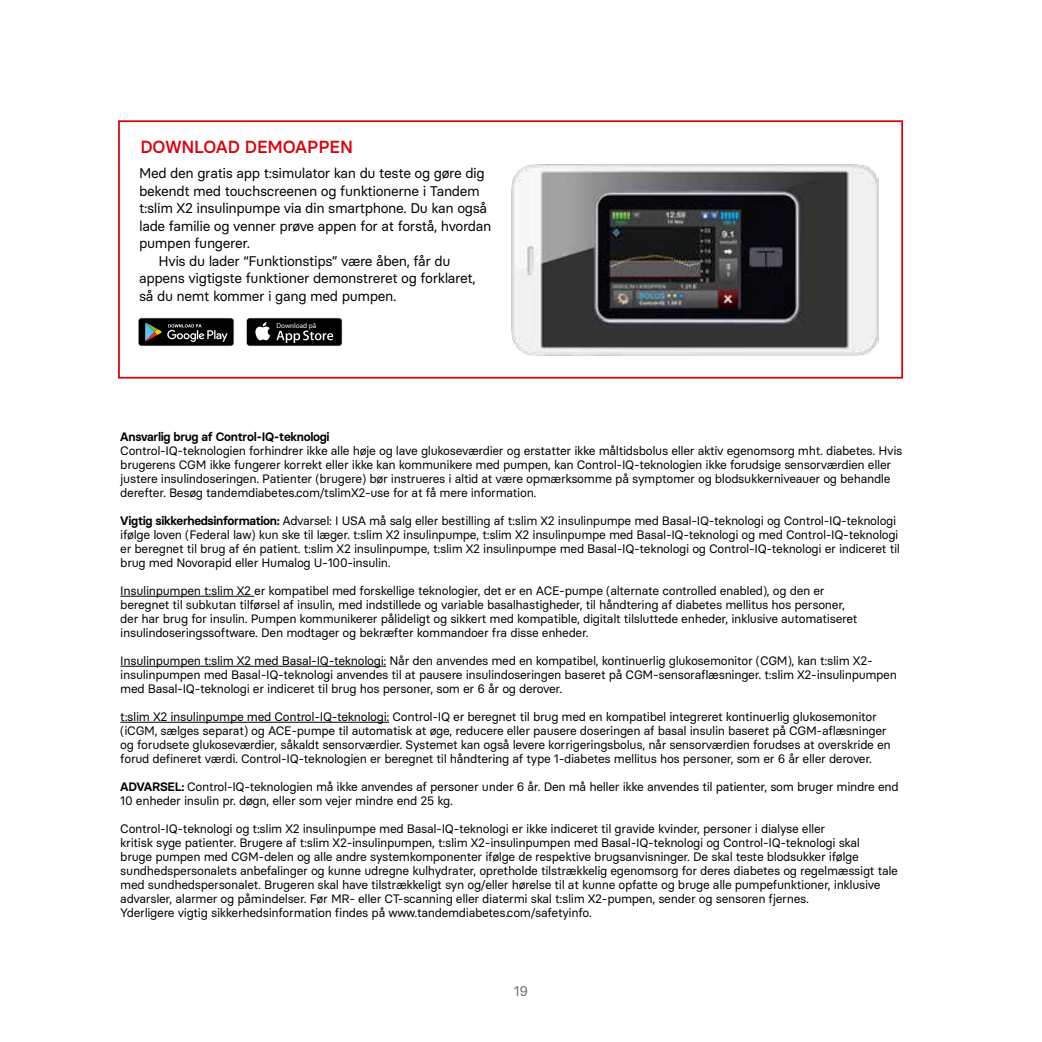
<style>
.page{position:relative;width:1042px;height:1042px;background:#fff}
.page>*{position:absolute;margin:0;border:0;box-sizing:border-box;transform-origin:0 0}
.t1{font:500 17.5px "Basier Circle";letter-spacing:-.01em;color:#da0009}
.t2{font:14px "Basier Circle";letter-spacing:-.025em;color:#000}
.t3{font:14px "Basier Circle";color:#6e6e6e}
.t4{font:12.25px/14px "Basier Circle";letter-spacing:-.025em;color:#000}
.t5{font:600 12.25px "Basier Circle";letter-spacing:-.025em;color:#000}
.t6{font:7.17px "Myriad Pro";color:#fff}
.s1{font-weight:600}
</style>
<div class="page">
<div style="left:118px;top:120px;width:785px;height:258px;border:2px solid #da0009"></div>
<hr style="left:120px;top:596px;width:134px;height:1px;background:#000">
<hr style="left:120px;top:666px;width:266px;height:1px;background:#000">
<hr style="left:120px;top:722px;width:269px;height:1px;background:#000">
<svg style="left:138px;top:318px;width:96px;height:28px"></svg>
<div style="left:139px;top:318px;width:94px;height:27px;background:#000;border-radius:3px"></div>
<svg style="left:145px;top:323px;width:83px;height:19px"></svg>
<div style="left:246px;top:318px;width:96px;height:28px;background:#676767;border-radius:3px"></div>
<div style="left:247px;top:318px;width:95px;height:27px;background:#000;border-radius:3px"></div>
<svg style="left:255px;top:322px;width:15px;height:18px"></svg>
<svg style="left:276px;top:330px;width:57px;height:13px"></svg>
<img style="left:512px;top:165px;width:366px;height:190px">
<h1 class="t1" style="left:140px;top:136px;width:214px">DOWNLOAD DEMOAPPEN</h1>
<p class="t2" style="left:139px;top:164px;width:347px">Med den gratis app t:simulator kan du teste og gøre dig</p>
<p class="t2" style="left:139px;top:182px;width:342px">bekendt med touchscreenen og funktionerne i Tandem</p>
<p class="t2" style="left:139px;top:199px;width:350px">t:slim X2 insulinpumpe via din smartphone. Du kan også</p>
<p class="t2" style="left:139px;top:217px;width:354px">lade familie og venner prøve appen for at forstå, hvordan</p>
<p class="t2" style="left:139px;top:234px;width:112px">pumpen fungerer.</p>
<p class="t2" style="left:158px;top:252px;width:293px">Hvis du lader “Funktionstips” være åben, får du</p>
<p class="t2" style="left:139px;top:269px;width:338px">appens vigtigste funktioner demonstreret og forklaret,</p>
<p class="t2" style="left:139px;top:287px;width:259px">så du nemt kommer i gang med pumpen.</p>
<p class="t6" style="left:276px;top:321px;width:41px">Download på</p>
<p class="t5" style="left:120px;top:429px;width:211px">Ansvarlig brug af Control-IQ-teknologi</p>
<p class="t4" style="left:120px;top:443px;width:783px">Control-IQ-teknologien forhindrer ikke alle høje og lave glukoseværdier og erstatter ikke måltidsbolus eller aktiv egenomsorg mht. diabetes. Hvis brugerens CGM ikke fungerer korrekt eller ikke kan kommunikere med pumpen, kan Control-IQ-teknologien ikke forudsige sensorværdien eller justere insulindoseringen. Patienter (brugere) bør instrueres i altid at være opmærksomme på symptomer og blodsukkerniveauer og behandle derefter. Besøg tandemdiabetes.com/tslimX2-use for at få mere information.</p>
<p class="t4" style="left:120px;top:513px;width:781px"><span class="s1">Vigtig sikkerhedsinformation:</span> Advarsel: I USA må salg eller bestilling af t:slim X2 insulinpumpe med Basal-IQ-teknologi og Control-IQ-teknologi ifølge loven (Federal law) kun ske til læger. t:slim X2 insulinpumpe, t:slim X2 insulinpumpe med Basal-IQ-teknologi og med Control-IQ-teknologi er beregnet til brug af én patient. t:slim X2 insulinpumpe, t:slim X2 insulinpumpe med Basal-IQ-teknologi og Control-IQ-teknologi er indiceret til brug med Novorapid eller Humalog U-100-insulin.</p>
<p class="t4" style="left:120px;top:583px;width:738px">Insulinpumpen t:slim X2 er kompatibel med forskellige teknologier, det er en ACE-pumpe (alternate controlled enabled), og den er beregnet til subkutan tilførsel af insulin, med indstillede og variable basalhastigheder, til håndtering af diabetes mellitus hos personer, der har brug for insulin. Pumpen kommunikerer pålideligt og sikkert med kompatible, digitalt tilsluttede enheder, inklusive automatiseret insulindoseringssoftware. Den modtager og bekræfter kommandoer fra disse enheder.</p>
<p class="t4" style="left:120px;top:653px;width:778px">Insulinpumpen t:slim X2 med Basal-IQ-teknologi: Når den anvendes med en kompatibel, kontinuerlig glukosemonitor (CGM), kan t:slim X2- insulinpumpen med Basal-IQ-teknologi anvendes til at pausere insulindoseringen baseret på CGM-sensoraflæsninger. t:slim X2-insulinpumpen med Basal-IQ-teknologi er indiceret til brug hos personer, som er 6 år og derover.</p>
<p class="t4" style="left:120px;top:709px;width:772px">t:slim X2 insulinpumpe med Control-IQ-teknologi: Control-IQ er beregnet til brug med en kompatibel integreret kontinuerlig glukosemonitor (iCGM, sælges separat) og ACE-pumpe til automatisk at øge, reducere eller pausere doseringen af basal insulin baseret på CGM-aflæsninger og forudsete glukoseværdier, såkaldt sensorværdier. Systemet kan også levere korrigeringsbolus, når sensorværdien forudses at overskride en forud defineret værdi. Control-IQ-teknologien er beregnet til håndtering af type 1-diabetes mellitus hos personer, som er 6 år eller derover.</p>
<p class="t4" style="left:120px;top:779px;width:780px"><span class="s1">ADVARSEL:</span> Control-IQ-teknologien må ikke anvendes af personer under 6 år. Den må heller ikke anvendes til patienter, som bruger mindre end<br>10 enheder insulin pr. døgn, eller som vejer mindre end 25 kg.</p>
<p class="t4" style="left:120px;top:821px;width:779px">Control-IQ-teknologi og t:slim X2 insulinpumpe med Basal-IQ-teknologi er ikke indiceret til gravide kvinder, personer i dialyse eller<br>kritisk syge patienter. Brugere af t:slim X2-insulinpumpen, t:slim X2-insulinpumpen med Basal-IQ-teknologi og Control-IQ-teknologi skal<br>bruge pumpen med CGM-delen og alle andre systemkomponenter ifølge de respektive brugsanvisninger. De skal teste blodsukker ifølge sundhedspersonalets anbefalinger og kunne udregne kulhydrater, opretholde tilstrækkelig egenomsorg for deres diabetes og regelmæssigt tale med sundhedspersonalet. Brugeren skal have tilstrækkeligt syn og/eller hørelse til at kunne opfatte og bruge alle pumpefunktioner, inklusive advarsler, alarmer og påmindelser. Før MR- eller CT-scanning eller diatermi skal t:slim X2-pumpen, sender og sensoren fjernes.<br>Yderligere vigtig sikkerhedsinformation findes på www.tandemdiabetes.com/safetyinfo.</p>
<p class="t3" style="left:514px;top:982px;width:16px">19</p>
</div>
